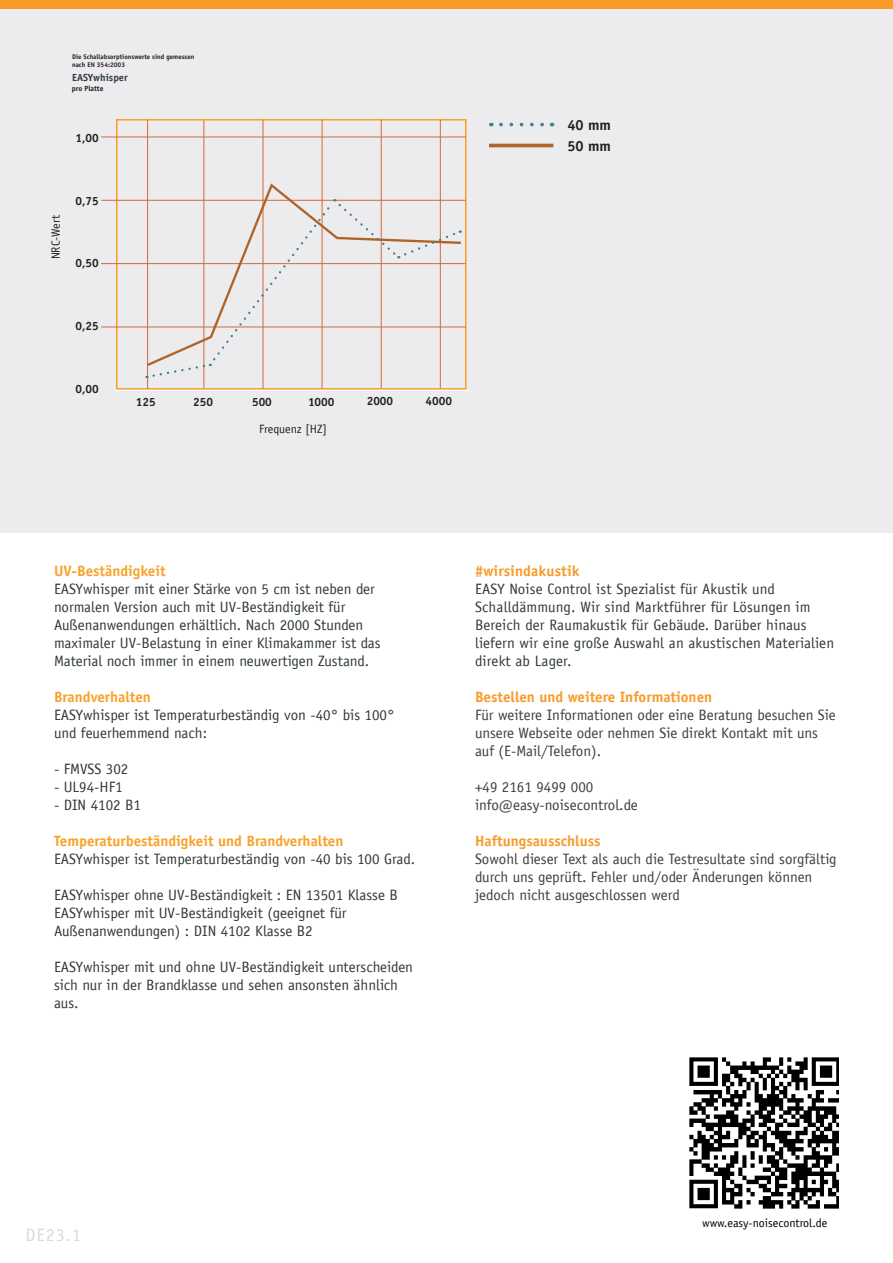
<style>
.page{position:relative;width:893px;height:1263px;background:#fff}
.page>*{position:absolute;margin:0;border:0;box-sizing:border-box;transform-origin:0 0}
.t1{font:18px "Officina Sans LT";color:#d9d9d9}
.t2{font:15px "Officina Sans LT";color:#2f393e}
.t3{font:15px/18px "Officina Sans LT";color:#323738}
.t4{font:15px/18px "Officina Sans LT";color:#3e3e3f}
.t5{font:700 15px "Officina Sans Std";color:#f9a22b}
.t6{font:700 15px "Officina Sans Std";color:#f89b2c}
.t7{font:700 14.7px "Officina Sans Std";color:#231f20}
.t8{font:12px "Officina Sans LT";color:#000001}
.t9{font:12px "Officina Sans LT";color:#231f20}
.t10{font:700 11.85px "Officina Sans Std";color:#231f20}
.t11{font:700 10.35px "Officina Sans Std";color:#2f393f}
.t12{font:700 7.5px "Officina Sans Std";color:#231f20}
.t13{font:700 6.75px "Officina Sans Std";color:#231f20}
.s1{font-family:"Officina Sans Std";font-weight:700;color:#f89b2c}
</style>
<div class="page">
<div style="left:0;top:0;width:893px;height:532px;background:#ececee"></div>
<div style="left:0;top:0;width:893px;height:9px;background:#f89b27"></div>
<img style="left:689px;top:1057px;width:150px;height:152px">
<hr style="left:204px;top:120px;width:1px;height:269px;background:#d36a34">
<div style="left:116px;top:119px;width:351px;height:271px;border:2px solid #f9a22b"></div>
<hr style="left:101px;top:200px;width:365px;height:1px;background:#d36a36">
<hr style="left:101px;top:263px;width:365px;height:1px;background:#d36a34">
<hr style="left:101px;top:327px;width:365px;height:1px;background:#d36a34">
<hr style="left:115px;top:390px;width:354px;height:1px;background:#fff">
<hr style="left:440px;top:120px;width:1px;height:268px;background:#d36a34">
<hr style="left:381px;top:120px;width:1px;height:268px;background:#d36a34">
<hr style="left:322px;top:120px;width:1px;height:269px;background:#d36a34">
<hr style="left:263px;top:120px;width:1px;height:269px;background:#d36a34">
<hr style="left:147px;top:120px;width:1px;height:269px;background:#d36a34">
<hr style="left:101px;top:137px;width:365px;height:1px;background:#d36a36">
<svg style="left:144px;top:181px;width:319px;height:147px"></svg>
<svg style="left:147px;top:199px;width:314px;height:179px"></svg>
<hr style="left:489px;top:144px;width:64px;height:3px;background:#b06425">
<svg style="left:501px;top:123px;width:51px;height:3px"></svg>
<p class="t13" style="left:72px;top:52px;width:124px">Die Schallabsorptionswerte sind gemessen</p>
<p class="t13" style="left:72px;top:60px;width:55px">nach EN 354:2003</p>
<p class="t12" style="left:72px;top:83px;width:33px">pro Platte</p>
<p class="t11" style="left:72px;top:71px;width:57px">EASYwhisper</p>
<p class="t10" style="left:75px;top:130px;width:25px">1,00</p>
<p class="t9" style="left:49px;top:259px;width:46px;rotate:-90deg">NRC-Wert</p>
<p class="t10" style="left:75px;top:193px;width:25px">0,75</p>
<p class="t10" style="left:75px;top:256px;width:25px">0,50</p>
<p class="t10" style="left:75px;top:319px;width:25px">0,25</p>
<p class="t10" style="left:75px;top:381px;width:25px">0,00</p>
<p class="t10" style="left:136px;top:394px;width:21px">125</p>
<p class="t10" style="left:193px;top:394px;width:21px">250</p>
<p class="t10" style="left:252px;top:394px;width:21px">500</p>
<p class="t10" style="left:308px;top:394px;width:28px">1000</p>
<p class="t10" style="left:367px;top:394px;width:28px">2000</p>
<p class="t10" style="left:425px;top:394px;width:28px">4000</p>
<p class="t9" style="left:259px;top:422px;width:69px">Frequenz [HZ]</p>
<p class="t7" style="left:567px;top:115px;width:45px">40 mm</p>
<p class="t7" style="left:567px;top:136px;width:45px">50 mm</p>
<p class="t5" style="left:54px;top:561px;width:113px">UV-Beständigkeit</p>
<p class="t2" style="left:54px;top:580px;width:322px">EASYwhisper mit einer Stärke von 5 cm ist neben der</p>
<p class="t2" style="left:54px;top:598px;width:293px">normalen Version auch mit UV-Beständigkeit für</p>
<p class="t2" style="left:54px;top:616px;width:311px">Außenanwendungen erhältlich. Nach 2000 Stunden</p>
<p class="t2" style="left:54px;top:634px;width:328px">maximaler UV-Belastung in einer Klimakammer ist das</p>
<p class="t2" style="left:54px;top:652px;width:317px">Material noch immer in einem neuwertigen Zustand.</p>
<p class="t5" style="left:54px;top:687px;width:98px">Brandverhalten</p>
<p class="t3" style="left:54px;top:705px;width:342px">EASYwhisper ist Temperaturbeständig von -40° bis 100° und feuerhemmend nach:</p>
<p class="t3" style="left:54px;top:759px;width:76px">- FMVSS 302</p>
<p class="t3" style="left:54px;top:777px;width:70px">- UL94-HF1</p>
<p class="t3" style="left:54px;top:795px;width:88px">- DIN 4102 B1</p>
<p class="t5" style="left:54px;top:831px;width:291px">Temperaturbeständigkeit und Brandverhalten</p>
<p class="t3" style="left:54px;top:849px;width:363px">EASYwhisper ist Temperaturbeständig von -40 bis 100 Grad.</p>
<p class="t3" style="left:54px;top:885px;width:345px">EASYwhisper ohne UV-Beständigkeit : EN 13501 Klasse B</p>
<p class="t3" style="left:54px;top:903px;width:294px">EASYwhisper mit UV-Beständigkeit (geeignet für</p>
<p class="t3" style="left:54px;top:921px;width:260px">Außenanwendungen) : DIN 4102 Klasse B2</p>
<p class="t3" style="left:54px;top:957px;width:361px">EASYwhisper mit und ohne UV-Beständigkeit unterscheiden sich nur in der Brandklasse und sehen ansonsten ähnlich aus.</p>
<p class="t6" style="left:475px;top:561px;width:106px">#wirsindakustik</p>
<p class="t2" style="left:475px;top:580px;width:302px">EASY Noise Control ist Spezialist für Akustik und</p>
<p class="t2" style="left:475px;top:598px;width:337px">Schalldämmung. Wir sind Marktführer für Lösungen im</p>
<p class="t2" style="left:475px;top:616px;width:333px">Bereich der Raumakustik für Gebäude. Darüber hinaus</p>
<p class="t2" style="left:475px;top:634px;width:361px">liefern wir eine große Auswahl an akustischen Materialien</p>
<p class="t2" style="left:475px;top:652px;width:98px">direkt ab Lager.</p>
<p class="t6" style="left:475px;top:687px;width:239px">Bestellen und weitere Informationen</p>
<p class="t4" style="left:475px;top:705px;width:362px">Für weitere Informationen oder eine Beratung besuchen Sie</p>
<p class="t4" style="left:475px;top:723px;width:344px">unsere Webseite oder nehmen Sie direkt Kontakt mit uns</p>
<p class="t4" style="left:475px;top:741px;width:128px">auf (E-Mail/Telefon).</p>
<p class="t4" style="left:475px;top:777px;width:120px">+49 2161 9499 000</p>
<p class="t4" style="left:475px;top:795px;width:164px">info@easy-noisecontrol.de</p>
<p class="t4" style="left:475px;top:831px;width:363px"><span class="s1">Haftungsausschluss<br></span>Sowohl dieser Text als auch die Testresultate sind sorgfältig</p>
<p class="t4" style="left:475px;top:867px;width:339px">durch uns geprüft. Fehler und/oder Änderungen können</p>
<p class="t4" style="left:475px;top:885px;width:206px">jedoch nicht ausgeschlossen werd</p>
<p class="t1" style="left:26px;top:1224px;width:57px">DE23.1</p>
<p class="t8" style="left:702px;top:1216px;width:127px">www.easy-noisecontrol.de</p>
</div>
